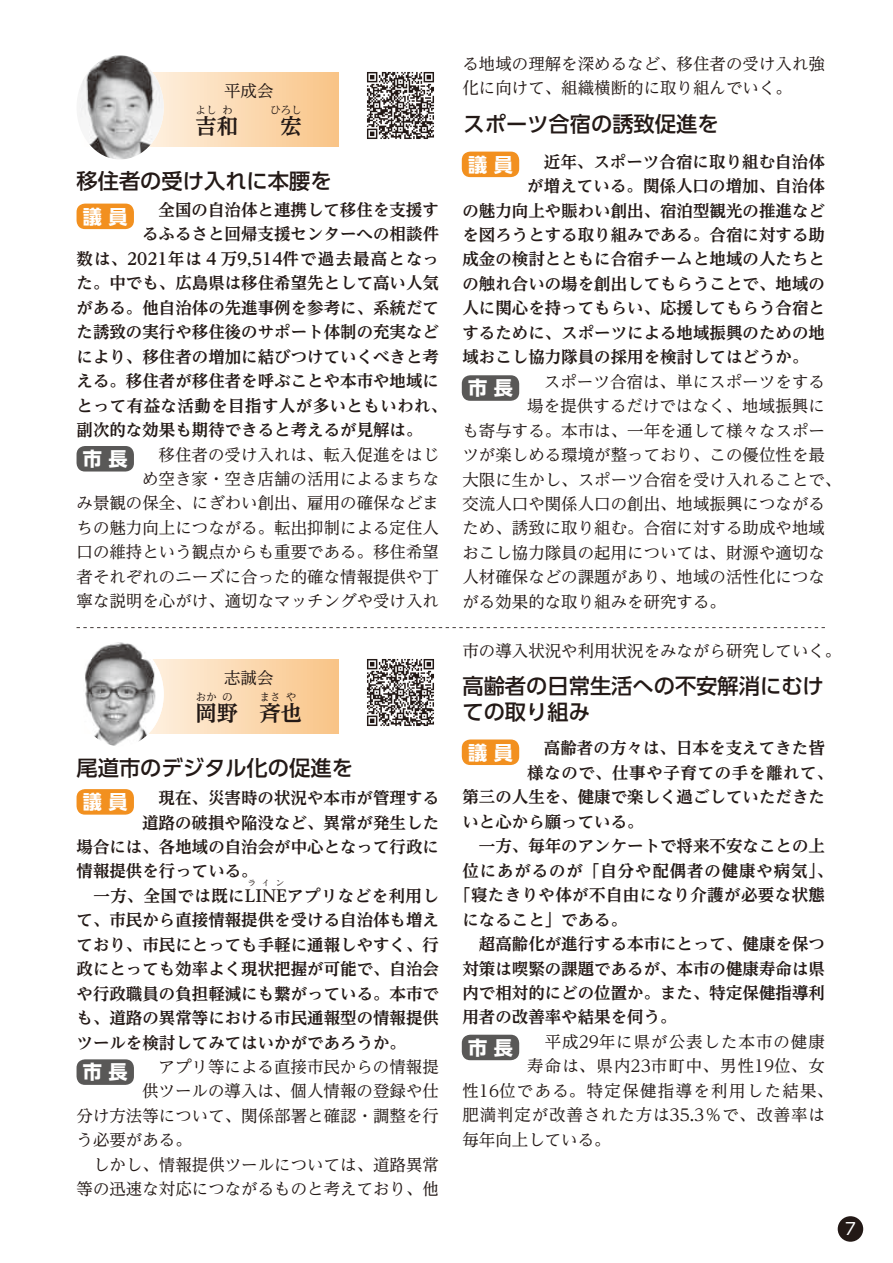
<style>
.page{position:relative;width:893px;height:1263px;background:#fff}
.page>*{position:absolute;margin:0;border:0;box-sizing:border-box;transform-origin:0 0}
.t1{font:500 21.3px/25.5px "UD Shin Go Pr 6 N";color:#231916}
.t2{font:700 21.3px "UD Reimin Pr 6 N";color:#231916}
.t3{font:700 19.2px "UD Shin Go Pr 6 N";color:#fff}
.t4{font:700 16.5px/24.5px "UD Reimin Pr 6 N";color:#231916;text-align:justify}
.t5{font:16.5px/24.5px "UD Reimin Pr 6 N";color:#231916;text-align:right}
.t6{font:700 16.5px "UD Reimin Pr 6 N";letter-spacing:.025em;color:#231916}
.t7{font:700 16.5px "UD Reimin Pr 6 N";letter-spacing:.07em;color:#231916}
.t8{font:16.5px "UD Reimin Pr 6 N";letter-spacing:.05em;color:#231916}
.t9{font:700 16.5px "UD Reimin Pr 6 N";letter-spacing:.055em;color:#231916}
.t10{font:16.5px "UD Reimin Pr 6 N";letter-spacing:.08em;color:#231916}
.t11{font:16.5px "UD Reimin Pr 6 N";letter-spacing:.035em;color:#231916}
.t12{font:700 16.5px "UD Reimin Pr 6 N";letter-spacing:.04em;color:#231916}
.t13{font:16.5px "UD Reimin Pr 6 N";letter-spacing:.06em;color:#231916}
.t14{font:16.5px "UD Shin Go Pr 6 N";color:#fff}
.t15{font:700 10.65px "UD Reimin Pr 6 N";color:#231916}
.t16{font:700 8.25px "UD Reimin Pr 6 N";color:#231916}
</style>
<div class="page">
<div style="left:838px;top:1216px;width:25px;height:26px;background:#231916;border-radius:50%"></div>
<img style="left:367px;top:659px;width:67px;height:67px">
<div style="left:77px;top:789px;width:57px;height:26px;background:#f2901f;border-radius:9px"></div>
<div style="left:462px;top:739px;width:57px;height:26px;background:#f2901f;border-radius:9px"></div>
<div style="left:77px;top:1059px;width:57px;height:26px;background:#595857;border-radius:9px"></div>
<div style="left:462px;top:1035px;width:57px;height:25px;background:#595857;border-radius:9px"></div>
<svg style="left:164px;top:659px;width:174px;height:74px;background:#fbd8b0"></svg>
<img style="left:85px;top:642px;width:79px;height:104px">
<svg style="left:77px;top:627px;width:748px;height:1px"></svg>
<div style="left:77px;top:204px;width:57px;height:25px;background:#f2901f;border-radius:9px"></div>
<div style="left:462px;top:152px;width:57px;height:25px;background:#f2901f;border-radius:9px"></div>
<div style="left:77px;top:446px;width:57px;height:25px;background:#595857;border-radius:9px"></div>
<svg style="left:164px;top:72px;width:174px;height:75px;background:#fbd8b0"></svg>
<div style="left:462px;top:375px;width:57px;height:26px;background:#595857;border-radius:9px"></div>
<img style="left:367px;top:72px;width:67px;height:67px">
<img style="left:79px;top:55px;width:85px;height:104px">
<p class="t5" style="left:224px;top:78px;width:51px">平成会</p>
<p class="t2" style="left:196px;top:108px;width:108px">吉和　　宏</p>
<p class="t15" style="left:196px;top:101px;width:23px">よし</p>
<p class="t15" style="left:222px;top:101px;width:12px">わ</p>
<p class="t15" style="left:270px;top:101px;width:33px">ひろし</p>
<p class="t1" style="left:77px;top:167px;width:257px">移住者の受け入れに本腰を</p>
<p class="t4" style="left:142px;top:197px;width:298px">　全国の自治体と連携して移住を支援す</p>
<p class="t4" style="left:142px;top:222px;width:299px">るふるさと回帰支援センターへの相談件</p>
<p class="t7" style="left:77px;top:245px;width:364px">数は、2021年は４万9,514件で過去最高となっ</p>
<p class="t4" style="left:77px;top:271px;width:364px">た。中でも、広島県は移住希望先として高い人気</p>
<p class="t4" style="left:77px;top:295px;width:364px">がある。他自治体の先進事例を参考に、系統だて</p>
<p class="t4" style="left:77px;top:319px;width:364px">た誘致の実行や移住後のサポート体制の充実など</p>
<p class="t4" style="left:77px;top:344px;width:364px">により、移住者の増加に結びつけていくべきと考</p>
<p class="t4" style="left:77px;top:368px;width:364px">える。移住者が移住者を呼ぶことや本市や地域に</p>
<p class="t6" style="left:77px;top:392px;width:372px">とって有益な活動を目指す人が多いともいわれ、</p>
<p class="t4" style="left:77px;top:417px;width:348px">副次的な効果も期待できると考えるが見解は。</p>
<p class="t5" style="left:77px;top:441px;width:364px">　移住者の受け入れは、転入促進をはじ<br>め空き家・空き店舗の活用によるまちな<br>み景観の保全、にぎわい創出、雇用の確保などまちの魅力向上につながる。転出抑制による定住人口の維持という観点からも重要である。移住希望者それぞれのニーズに合った的確な情報提供や丁寧な説明を心がけ、適切なマッチングや受け入れ</p>
<p class="t3" style="left:83px;top:201px;width:46px">議 員</p>
<p class="t3" style="left:83px;top:443px;width:46px">市 長</p>
<p class="t5" style="left:224px;top:665px;width:51px">志誠会</p>
<p class="t2" style="left:196px;top:695px;width:44px">岡野</p>
<p class="t15" style="left:196px;top:688px;width:23px">おか</p>
<p class="t15" style="left:222px;top:688px;width:12px">の</p>
<p class="t15" style="left:259px;top:688px;width:23px">まさ</p>
<p class="t15" style="left:286px;top:688px;width:12px">や</p>
<p class="t2" style="left:259px;top:695px;width:44px">斉也</p>
<p class="t1" style="left:77px;top:755px;width:278px">尾道市のデジタル化の促進を</p>
<p class="t4" style="left:142px;top:785px;width:299px">　現在、災害時の状況や本市が管理する</p>
<p class="t4" style="left:142px;top:810px;width:299px">道路の破損や陥没など、異常が発生した</p>
<p class="t4" style="left:77px;top:834px;width:364px">場合には、各地域の自治会が中心となって行政に</p>
<p class="t4" style="left:77px;top:859px;width:183px">情報提供を行っている。</p>
<p class="t6" style="left:77px;top:882px;width:364px">　一方、全国では既にLINEアプリなどを利用し</p>
<p class="t3" style="left:83px;top:786px;width:46px">議 員</p>
<p class="t16" style="left:248px;top:876px;width:38px">ライン</p>
<p class="t4" style="left:77px;top:907px;width:364px">て、市民から直接情報提供を受ける自治体も増えており、市民にとっても手軽に通報しやすく、行政にとっても効率よく現状把握が可能で、自治会や行政職員の負担軽減にも繋がっている。本市でも、道路の異常等における市民通報型の情報提供ツールを検討してみてはいかがであろうか。</p>
<p class="t5" style="left:142px;top:1054px;width:298px">　アプリ等による直接市民からの情報提</p>
<p class="t5" style="left:142px;top:1078px;width:299px">供ツールの導入は、個人情報の登録や仕</p>
<p class="t5" style="left:77px;top:1103px;width:364px">分け方法等について、関係部署と確認・調整を行</p>
<p class="t5" style="left:77px;top:1127px;width:117px">う必要がある。</p>
<p class="t5" style="left:77px;top:1152px;width:364px">　しかし、情報提供ツールについては、道路異常</p>
<p class="t5" style="left:77px;top:1176px;width:364px">等の迅速な対応につながるものと考えており、他</p>
<p class="t3" style="left:83px;top:1056px;width:46px">市 長</p>
<p class="t5" style="left:462px;top:51px;width:364px;text-align:left">る地域の理解を深めるなど、移住者の受け入れ強化に向けて、組織横断的に取り組んでいく。</p>
<p class="t1" style="left:463px;top:111px;width:257px">スポーツ合宿の誘致促進を</p>
<p class="t4" style="left:527px;top:149px;width:299px">　近年、スポーツ合宿に取り組む自治体</p>
<p class="t4" style="left:527px;top:173px;width:299px">が増えている。関係人口の増加、自治体</p>
<p class="t4" style="left:462px;top:198px;width:364px">の魅力向上や賑わい創出、宿泊型観光の推進など</p>
<p class="t4" style="left:462px;top:222px;width:364px">を図ろうとする取り組みである。合宿に対する助</p>
<p class="t4" style="left:462px;top:247px;width:364px">成金の検討とともに合宿チームと地域の人たちと</p>
<p class="t4" style="left:462px;top:271px;width:364px">の触れ合いの場を創出してもらうことで、地域の</p>
<p class="t4" style="left:462px;top:296px;width:364px">人に関心を持ってもらい、応援してもらう合宿と</p>
<p class="t4" style="left:462px;top:320px;width:364px">するために、スポーツによる地域振興のための地</p>
<p class="t4" style="left:462px;top:344px;width:348px">域おこし協力隊員の採用を検討してはどうか。</p>
<p class="t5" style="left:527px;top:369px;width:299px">　スポーツ合宿は、単にスポーツをする</p>
<p class="t5" style="left:527px;top:393px;width:299px">場を提供するだけではなく、地域振興に</p>
<p class="t5" style="left:462px;top:418px;width:364px">も寄与する。本市は、一年を通して様々なスポー</p>
<p class="t5" style="left:462px;top:442px;width:364px">ツが楽しめる環境が整っており、この優位性を最</p>
<p class="t5" style="left:462px;top:467px;width:380px">大限に生かし、スポーツ合宿を受け入れることで、</p>
<p class="t5" style="left:462px;top:491px;width:364px">交流人口や関係人口の創出、地域振興につながる</p>
<p class="t5" style="left:462px;top:515px;width:364px">ため、誘致に取り組む。合宿に対する助成や地域</p>
<p class="t5" style="left:462px;top:540px;width:364px">おこし協力隊員の起用については、財源や適切な</p>
<p class="t5" style="left:462px;top:564px;width:364px">人材確保などの課題があり、地域の活性化につな</p>
<p class="t5" style="left:462px;top:589px;width:265px">がる効果的な取り組みを研究する。</p>
<p class="t3" style="left:468px;top:149px;width:46px">議 員</p>
<p class="t3" style="left:468px;top:372px;width:46px">市 長</p>
<p class="t5" style="left:462px;top:638px;width:380px">市の導入状況や利用状況をみながら研究していく。</p>
<p class="t1" style="left:462px;top:673px;width:363px">高齢者の日常生活への不安解消にむけての取り組み</p>
<p class="t4" style="left:527px;top:736px;width:299px">　高齢者の方々は、日本を支えてきた皆</p>
<p class="t12" style="left:527px;top:759px;width:307px">様なので、仕事や子育ての手を離れて、</p>
<p class="t4" style="left:462px;top:785px;width:364px">第三の人生を、健康で楽しく過ごしていただきた</p>
<p class="t4" style="left:462px;top:809px;width:183px">いと心から願っている。</p>
<p class="t4" style="left:462px;top:833px;width:364px">　一方、毎年のアンケートで将来不安なことの上</p>
<p class="t9" style="left:462px;top:857px;width:372px">位にあがるのが「自分や配偶者の健康や病気」、</p>
<p class="t6" style="left:454px;top:881px;width:372px">「寝たきりや体が不自由になり介護が必要な状態</p>
<p class="t4" style="left:462px;top:907px;width:166px">になること」である。</p>
<p class="t4" style="left:462px;top:931px;width:364px">　超高齢化が進行する本市にとって、健康を保つ</p>
<p class="t4" style="left:462px;top:956px;width:364px">対策は喫緊の課題であるが、本市の健康寿命は県</p>
<p class="t4" style="left:462px;top:980px;width:364px">内で相対的にどの位置か。また、特定保健指導利</p>
<p class="t4" style="left:462px;top:1005px;width:216px">用者の改善率や結果を伺う。</p>
<p class="t13" style="left:527px;top:1028px;width:299px">　平成29年に県が公表した本市の健康</p>
<p class="t11" style="left:527px;top:1053px;width:299px">寿命は、県内23市町中、男性19位、女</p>
<p class="t10" style="left:462px;top:1077px;width:372px">性16位である。特定保健指導を利用した結果、</p>
<p class="t8" style="left:462px;top:1101px;width:364px">肥満判定が改善された方は35.3％で、改善率は</p>
<p class="t5" style="left:462px;top:1127px;width:150px">毎年向上している。</p>
<p class="t3" style="left:468px;top:736px;width:46px">議 員</p>
<p class="t3" style="left:468px;top:1032px;width:46px">市 長</p>
<p class="t14" style="left:845px;top:1215px;width:12px">7</p>
</div>
